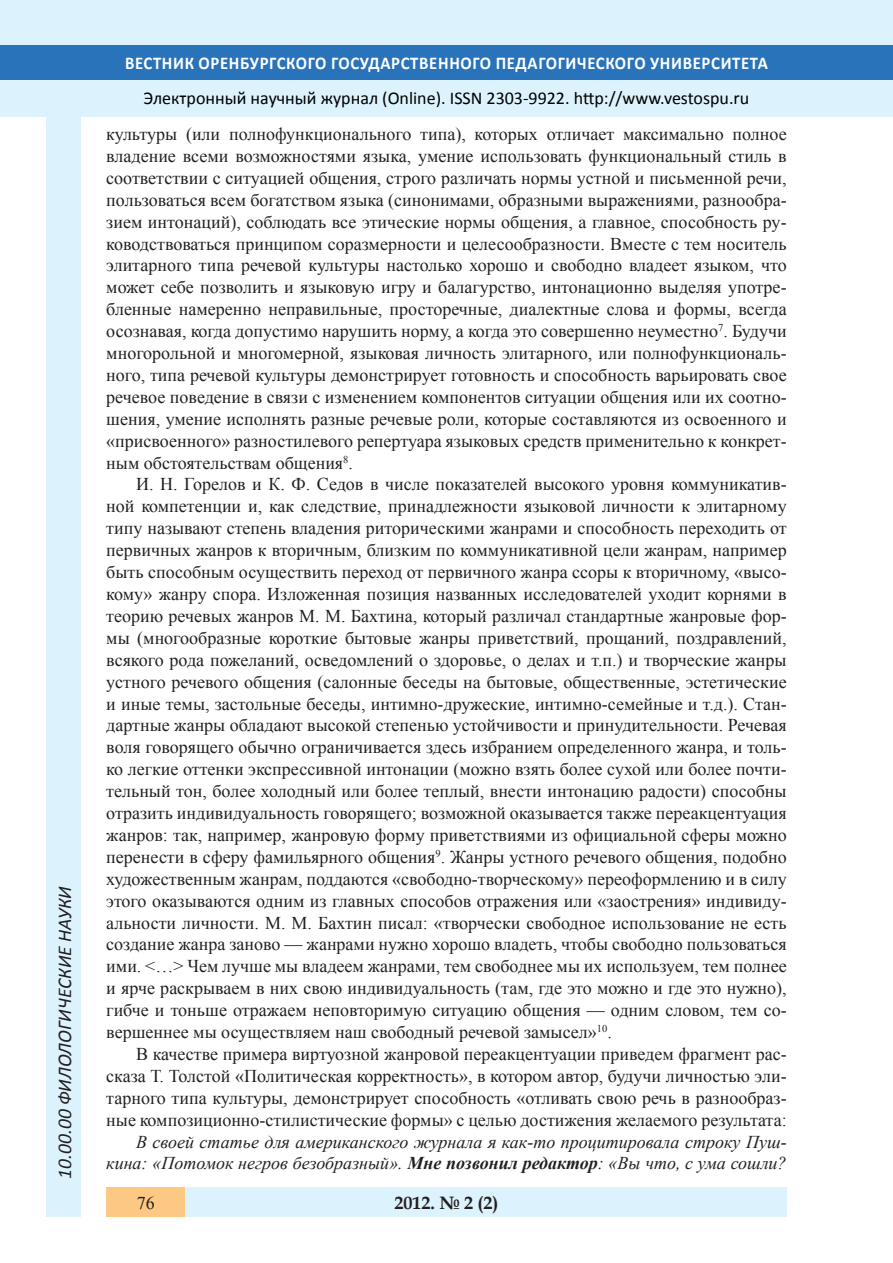
<style>
.page{position:relative;width:893px;height:1263px;background:#fff}
.page>*{position:absolute;margin:0;border:0;box-sizing:border-box;transform-origin:0 0}
.t1{font:italic 19.5px "Calibri";color:#231f20}
.Стиль2{font:18px/21.9px "Times New Roman";color:#231f20;text-align:justify}
.Стиль2-2{font:italic 18px/21.9px "Times New Roman";color:#231f20;text-align:right}
.t2{font:18px "Calibri";color:#000}
.t3{font:700 18px "Calibri";letter-spacing:.04em;color:#fff;scale:.93 1}
.t4{font:700 18px "Book Antiqua";color:#231f20}
.s1{font-weight:700}
</style>
<div class="page">
<div style="left:0;top:0;width:893px;height:116px;background:#dcf2fc"></div>
<div style="left:0;top:45px;width:893px;height:34px;background:#2873ba"></div>
<div style="left:106px;top:1188px;width:681px;height:29px;background:#dcf2fc"></div>
<div style="left:106px;top:1188px;width:79px;height:29px;background:#fdc784"></div>
<div style="left:47px;top:116px;width:34px;height:1101px;background:#dcf2fc"></div>
<p class="t1" style="left:51px;top:1179px;width:294px;rotate:-90deg">10.00.00 ФИЛОЛОГИЧЕСКИЕ НАУКИ</p>
<p class="t3" style="left:125px;top:51px;width:693px">ВЕСТНИК ОРЕНБУРГСКОГО ГОСУДАРСТВЕННОГО ПЕДАГОГИЧЕСКОГО УНИВЕРСИТЕТА</p>
<p class="t2" style="left:144px;top:86px;width:607px">Электронный научный журнал (Online). ISSN 2303-9922. http://www.vestospu.ru</p>
<p class="Стиль2" style="left:106px;top:123px;width:682px">культуры (или полнофункционального типа), которых отличает максимально полное владение всеми возможностями языка, умение использовать функциональный стиль в соответствии с ситуацией общения, строго различать нормы устной и письменной речи, пользоваться всем богатством языка (синонимами, образными выражениями, разнообра&shy;зием интонаций), соблюдать все этические нормы общения, а главное, способность ру&shy;ководствоваться принципом соразмерности и целесообразности. Вместе с тем носитель элитарного типа речевой культуры настолько хорошо и свободно владеет языком, что может себе позволить и языковую игру и балагурство, интонационно выделяя употре&shy;бленные намеренно неправильные, просторечные, диалектные слова и формы, всегда осознавая, когда допустимо нарушить норму, а когда это совершенно неуместно<sup>7</sup>. Будучи многорольной и многомерной, языковая личность элитарного, или полнофункциональ&shy;ного, типа речевой культуры демонстрирует готовность и способность варьировать свое речевое поведение в связи с изменением компонентов ситуации общения или их соотно&shy;шения, умение исполнять разные речевые роли, которые составляются из освоенного и «присвоенного» разностилевого репертуара языковых средств применительно к конкрет&shy;ным обстоятельствам общения<sup>8</sup>.</p>
<p class="Стиль2" style="left:106px;top:473px;width:682px;text-indent:30px">И. Н. Горелов и К. Ф. Седов в числе показателей высокого уровня коммуникатив&shy;ной компетенции и, как следствие, принадлежности языковой личности к элитарному типу называют степень владения риторическими жанрами и способность переходить от первичных жанров к вторичным, близким по коммуникативной цели жанрам, например быть способным осуществить переход от первичного жанра ссоры к вторичному, «высо&shy;кому» жанру спора. Изложенная позиция названных исследователей уходит корнями в теорию речевых жанров М. М. Бахтина, который различал стандартные жанровые фор&shy;мы (многообразные короткие бытовые жанры приветствий, прощаний, поздравлений, всякого рода пожеланий, осведомлений о здоровье, о делах и т.п.) и творческие жанры устного речевого общения (салонные беседы на бытовые, общественные, эстетические и иные темы, застольные беседы, интимно-дружеские, интимно-семейные и т.д.). Стан&shy;дартные жанры обладают высокой степенью устойчивости и принудительности. Речевая воля говорящего обычно ограничивается здесь избранием определенного жанра, и толь&shy;ко легкие оттенки экспрессивной интонации (можно взять более сухой или более почти&shy;тельный тон, более холодный или более теплый, внести интонацию радости) способны отразить индивидуальность говорящего; возможной оказывается также переакцентуация жанров: так, например, жанровую форму приветствиями из официальной сферы можно перенести в сферу фамильярного общения<sup>9</sup>. Жанры устного речевого общения, подобно художественным жанрам, поддаются «свободно-творческому» переоформлению и в силу этого оказываются одним из главных способов отражения или «заострения» индивиду&shy;альности личности. М. М. Бахтин писал: «творчески свободное использование не есть создание жанра заново — жанрами нужно хорошо владеть, чтобы свободно пользоваться ими. &lt;…&gt; Чем лучше мы владеем жанрами, тем свободнее мы их используем, тем полнее и ярче раскрываем в них свою индивидуальность (там, где это можно и где это нужно), гибче и тоньше отражаем неповторимую ситуацию общения — одним словом, тем со&shy;вершеннее мы осуществляем наш свободный речевой замысел»<sup>10</sup>.</p>
<p class="Стиль2" style="left:106px;top:1043px;width:682px;text-indent:30px">В качестве примера виртуозной жанровой переакцентуации приведем фрагмент рас&shy;сказа Т. Толстой «Политическая корректность», в котором автор, будучи личностью эли&shy;тарного типа культуры, демонстрирует способность «отливать свою речь в разнообраз&shy;ные композиционно-стилистические формы» с целью достижения желаемого результата:</p>
<p class="Стиль2-2" style="left:106px;top:1130px;width:682px">В своей статье для американского журнала я как-то процитировала строку Пуш&shy;кина: «Потомок негров безобразный». <span class="s1">Мне позвонил редактор</span>: «Вы что, с ума сошли?</p>
<p class="Стиль2" style="left:137px;top:1191px;width:19px">76</p>
<p class="t4" style="left:394px;top:1190px;width:106px">2012. № 2 (2)</p>
</div>
